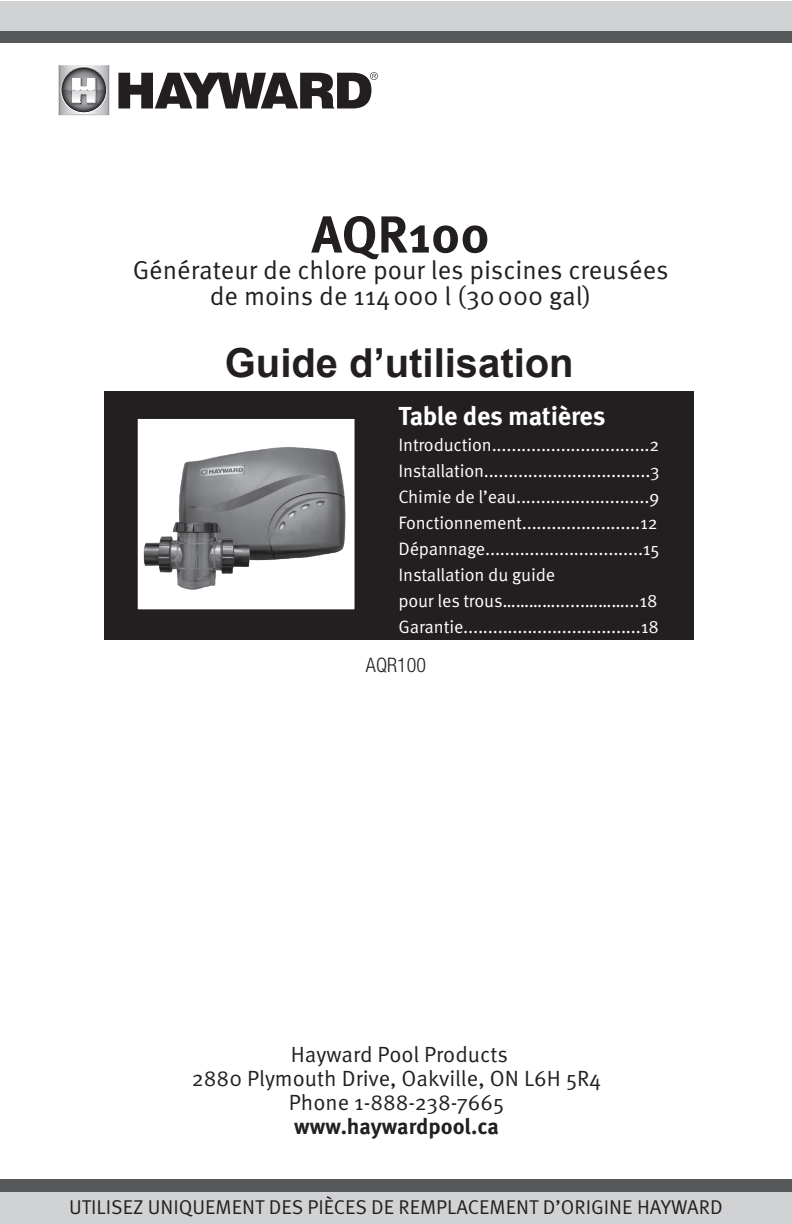
<style>
.page{position:relative;width:792px;height:1224px;background:#fff}
.page>*{position:absolute;margin:0;border:0;box-sizing:border-box;transform-origin:0 0}
.Body_text{font:700 52px "Meta OT";color:#231f20}
.Body_text-2{font:700 40px "Arial";color:#231f20}
.Body_text-3{font:26px "Meta OT Norm";color:#231f20}
.t1{font:700 26px "Meta OT";letter-spacing:-.015em;color:#fff}
.t2{font:22px "Meta OT Norm";color:#231f20}
.t3{font:700 22px "Meta OT";color:#231f20}
.t4{font:20px "Meta OT Norm";color:#231f20}
.t5{font:300 condensed 20px "Helvetica Neue LT Std";color:#231f20}
.t6{font:18px "Meta OT Norm";letter-spacing:-.01em;color:#fff}
</style>
<div class="page">
<svg style="left:118px;top:72px;width:260px;height:36px"></svg>
<img style="left:59px;top:67px;width:50px;height:46px">
<img style="left:61px;top:67px;width:46px;height:46px">
<img style="left:105px;top:68px;width:1px;height:44px">
<img style="left:62px;top:68px;width:43px;height:1px">
<img style="left:62px;top:111px;width:43px;height:1px">
<img style="left:62px;top:69px;width:1px;height:42px">
<img style="left:104px;top:69px;width:1px;height:42px">
<img style="left:63px;top:69px;width:41px;height:1px">
<img style="left:63px;top:110px;width:41px;height:1px">
<img style="left:63px;top:70px;width:1px;height:40px">
<img style="left:103px;top:70px;width:1px;height:40px">
<img style="left:64px;top:70px;width:39px;height:1px">
<img style="left:64px;top:109px;width:39px;height:1px">
<img style="left:64px;top:71px;width:1px;height:38px">
<img style="left:102px;top:71px;width:1px;height:38px">
<img style="left:65px;top:71px;width:37px;height:1px">
<img style="left:65px;top:108px;width:37px;height:1px">
<img style="left:66px;top:72px;width:35px;height:1px">
<img style="left:66px;top:107px;width:35px;height:1px">
<img style="left:67px;top:73px;width:34px;height:34px">
<img style="left:67px;top:74px;width:33px;height:33px">
<img style="left:68px;top:74px;width:32px;height:32px">
<img style="left:69px;top:105px;width:30px;height:1px">
<img style="left:69px;top:75px;width:30px;height:1px">
<img style="left:70px;top:76px;width:28px;height:29px">
<img style="left:70px;top:77px;width:27px;height:1px">
<svg style="left:62px;top:78px;width:44px;height:26px"></svg>
<svg style="left:59px;top:113px;width:50px;height:2px"></svg>
<svg style="left:59px;top:65px;width:50px;height:2px"></svg>
<div style="left:0;top:1192px;width:792px;height:32px;background:#d1d2d4"></div>
<div style="left:0;top:1179px;width:792px;height:13px;background:#57585a"></div>
<div style="left:0;top:1px;width:792px;height:31px;background:#d1d2d4"></div>
<div style="left:0;top:32px;width:792px;height:11px;background:#57585a"></div>
<div style="left:105px;top:391px;width:589px;height:249px;background:#231f20"></div>
<div style="left:137px;top:418px;width:219px;height:192px;background:#fff"></div>
<div style="left:136px;top:417px;width:221px;height:194px;border:2px solid #231f20"></div>
<img style="left:143px;top:447px;width:203px;height:143px">
<p class="Body_text" style="left:311px;top:204px;width:180px">AQR100</p>
<p class="Body_text-3" style="left:133px;top:255px;width:537px">Générateur de chlore pour les piscines creusées</p>
<p class="Body_text-3" style="left:210px;top:281px;width:383px">de moins de 114000 l (30000 gal)</p>
<p class="Body_text-2" style="left:225px;top:337px;width:350px">Guide d’utilisation</p>
<p class="t1" style="left:399px;top:401px;width:208px">Table des matières</p>
<p class="t6" style="left:399px;top:434px;width:262px">Introduction................................2</p>
<p class="t6" style="left:399px;top:460px;width:263px">Installation..................................3</p>
<p class="t6" style="left:399px;top:486px;width:263px">Chimie de l’eau...........................9</p>
<p class="t6" style="left:399px;top:512px;width:261px">Fonctionnement........................12</p>
<p class="t6" style="left:399px;top:538px;width:263px">Dépannage................................15</p>
<p class="t6" style="left:399px;top:564px;width:158px">Installation du guide</p>
<p class="t6" style="left:399px;top:590px;width:260px">pour les trous…………......………...18</p>
<p class="t6" style="left:399px;top:616px;width:262px">Garantie....................................18</p>
<p class="t5" style="left:366px;top:654px;width:62px">AQR100</p>
<p class="t2" style="left:291px;top:1042px;width:219px">Hayward Pool Products</p>
<p class="t2" style="left:192px;top:1066px;width:411px">2880 Plymouth Drive, Oakville, ON L6H 5R4</p>
<p class="t2" style="left:289px;top:1090px;width:217px">Phone 1-888-238-7665</p>
<p class="t3" style="left:294px;top:1113px;width:206px">www.haywardpool.ca</p>
<p class="t4" style="left:69px;top:1195px;width:655px">UTILISEZ UNIQUEMENT DES PIÈCES DE REMPLACEMENT D’ORIGINE HAYWARD</p>
<p class="t4" style="left:176px;top:1197px;width:443px">USE ONLY HAYWARD GENUINE REPLACEMENT PARTS</p>
</div>
